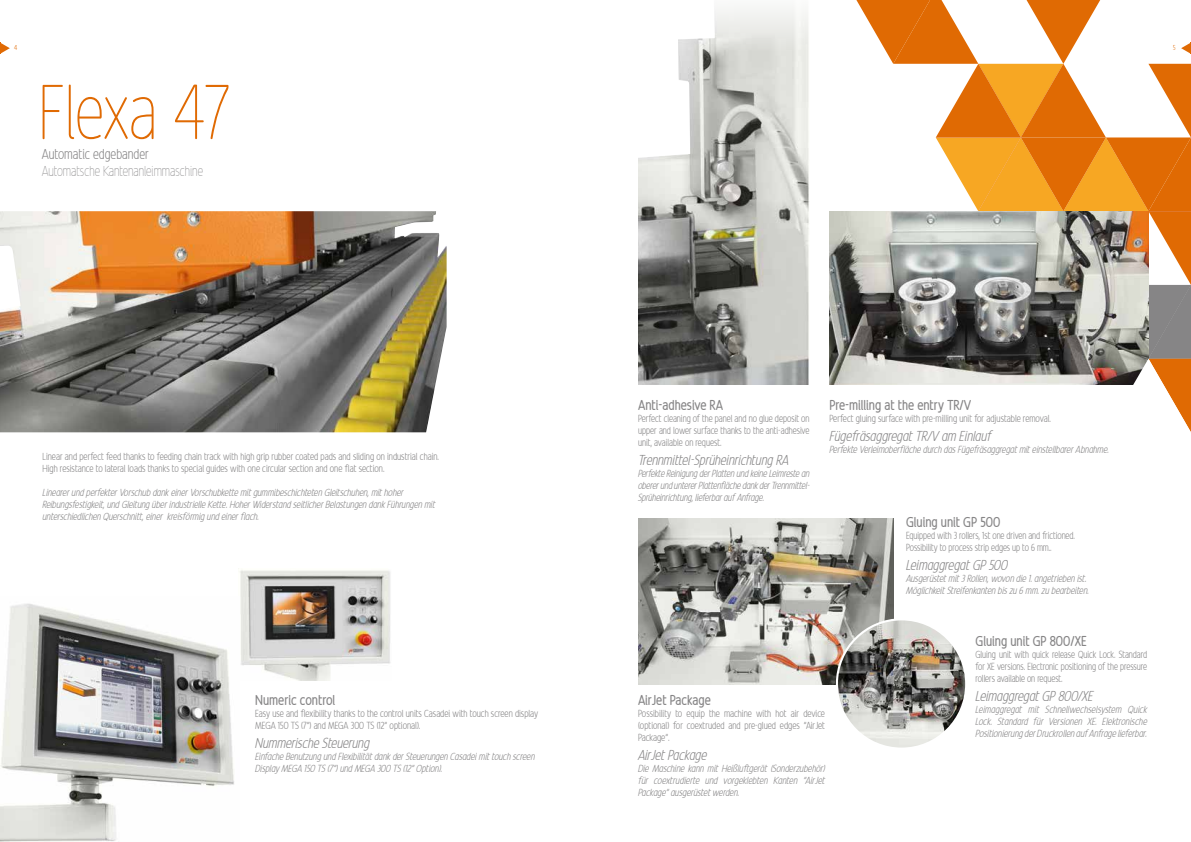
<style>
.page{position:relative;width:1191px;height:842px;background:#fff}
.page>*{position:absolute;margin:0;border:0;box-sizing:border-box;transform-origin:0 0}
.t1{font:100 75px "Revalo Modern";letter-spacing:-.01em;color:#e06a03}
.t2{font:italic 300 14px "Revalo Modern";color:#868586}
.t3{font:14px "Revalo Modern";color:#868586}
.t4{font:100 14px "Revalo Modern";color:#868586}
.t5{font:300 14px "Revalo Modern";color:#868586}
.t6{font:italic 300 10px/12px "Revalo Modern";color:#868586}
.t7{font:300 10px/12px "Revalo Modern";color:#868586}
.t8{font:300 7px "Revalo Modern";color:#e06a03}
</style>
<div class="page">
<svg style="left:0;top:43px;width:10px;height:11px"></svg>
<img style="left:0;top:211px;width:446px;height:221px">
<img style="left:638px;top:7px;width:171px;height:378px">
<img style="left:829px;top:211px;width:21px;height:173px">
<svg style="left:850px;top:0;width:341px;height:432px"></svg>
<img style="left:240px;top:570px;width:151px;height:110px">
<img style="left:0;top:603px;width:234px;height:239px">
<img style="left:638px;top:519px;width:255px;height:165px">
<img style="left:837px;top:619px;width:129px;height:130px;border-radius:65px">
<p class="t8" style="left:14px;top:43px;width:5px">4</p>
<p class="t8" style="left:1173px;top:43px;width:4px">5</p>
<h1 class="t1" style="left:39px;top:61px;width:192px">Flexa 47</h1>
<h2 class="t5" style="left:42px;top:144px;width:108px">Automatic edgebander</h2>
<h2 class="t4" style="left:42px;top:161px;width:163px">Automatsche Kantenanleimmaschine</h2>
<p class="t7" style="left:43px;top:450px;width:398px">Linear and perfect feed thanks to feeding chain track with high grip rubber coated pads and sliding on industrial chain.<br>High resistance to lateral loads thanks to special guides with one circular section and one flat section.</p>
<p class="t6" style="left:43px;top:486px;width:394px">Linearer und perfekter Vorschub dank einer Vorschubkette mit gummibeschichteten Gleitschuhen, mit hoher<br>Reibungsfestigkeit, und Gleitung über industrielle Kette. Hoher Widerstand seitlicher Belastungen dank Führungen mit unterschiedlichen Querschnitt, einer kreisförmig und einer flach.</p>
<h2 class="t3" style="left:255px;top:690px;width:82px">Numeric control</h2>
<p class="t7" style="left:255px;top:707px;width:284px">Easy use and flexibility thanks to the control units Casadei with touch screen display<br>MEGA 150 TS (7") and MEGA 300 TS (12" optional).</p>
<h2 class="t2" style="left:255px;top:733px;width:116px">Nummerische Steuerung</h2>
<p class="t6" style="left:255px;top:750px;width:281px">Einfache Benutzung und Flexibilität dank der Steuerungen Casadei mit touch screen<br>Display MEGA 150 TS (7") und MEGA 300 TS (12" Option).</p>
<h2 class="t3" style="left:638px;top:395px;width:87px">Anti-adhesive RA</h2>
<p class="t7" style="left:638px;top:412px;width:173px;text-align:justify">Perfect cleaning of the panel and no glue deposit on upper and lower surface thanks to the anti-adhesive unit, available on request.</p>
<h2 class="t2" style="left:638px;top:451px;width:152px">Trennmittel-Sprüheinrichtung RA</h2>
<p class="t6" style="left:638px;top:467px;width:173px;text-align:justify">Perfekte Reinigung der Platten und keine Leimreste an oberer und unterer Plattenfläche dank der Trennmittel-Sprüheinrichtung, lieferbar auf Anfrage.</p>
<h2 class="t3" style="left:829px;top:395px;width:143px">Pre-milling at the entry TR/V</h2>
<p class="t7" style="left:829px;top:412px;width:223px">Perfect gluing surface with pre-milling unit for adjustable removal.</p>
<h2 class="t2" style="left:829px;top:427px;width:163px">Fügefräsaggregat TR/V am Einlauf</h2>
<p class="t6" style="left:829px;top:443px;width:281px">Perfekte Verleimoberfläche durch das Fügefräsaggregat mit einstellbarer Abnahme.</p>
<h2 class="t3" style="left:906px;top:512px;width:96px">Gluing unit GP 500</h2>
<p class="t7" style="left:906px;top:529px;width:170px">Equipped with 3 rollers, 1st one driven and frictioned.<br>Possibility to process strip edges up to 6 mm..</p>
<h2 class="t2" style="left:906px;top:556px;width:103px">Leimaggregat GP 500</h2>
<p class="t6" style="left:906px;top:572px;width:184px">Ausgerüstet mit 3 Rollen, wovon die 1. angetrieben ist.<br>Möglichkeit Streifenkanten bis zu 6 mm. zu bearbeiten.</p>
<h2 class="t3" style="left:638px;top:690px;width:74px">AirJet Package</h2>
<p class="t7" style="left:638px;top:707px;width:189px;text-align:justify">Possibility to equip the machine with hot air device (optional) for coextruded and pre-glued edges "AirJet Package".</p>
<h2 class="t2" style="left:638px;top:745px;width:70px">AirJet Package</h2>
<p class="t6" style="left:638px;top:762px;width:189px;text-align:justify">Die Maschine kann mit Heißluftgerät (Sonderzubehör) für coextrudierte und vorgeklebten Kanten "AirJet Package" ausgerüstet werden.</p>
<h2 class="t3" style="left:975px;top:631px;width:113px">Gluing unit GP 800/XE</h2>
<p class="t7" style="left:975px;top:648px;width:173px;text-align:justify">Gluing unit with quick release Quick Lock. Standard for XE versions. Electronic positioning of the pressure rollers available on request.</p>
<h2 class="t2" style="left:975px;top:686px;width:119px">Leimaggregat GP 800/XE</h2>
<p class="t6" style="left:975px;top:703px;width:173px;text-align:justify">Leimaggregat mit Schnellwechselsystem Quick Lock. Standard für Versionen XE. Elektronische Positionierung der Druckrollen auf Anfrage lieferbar.</p>
</div>
